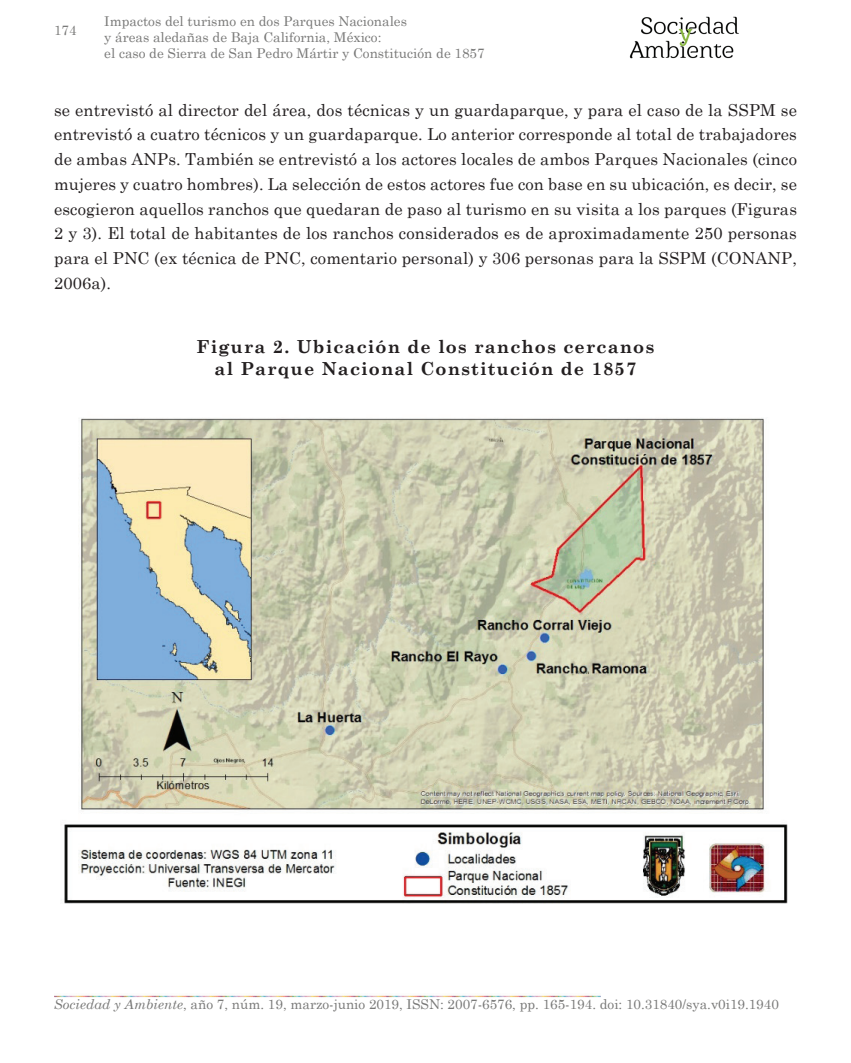
<style>
.page{position:relative;width:851px;height:1063px;background:#fff}
.page>*{position:absolute;margin:0;border:0;box-sizing:border-box;transform-origin:0 0}
.t1{font:700 18px/21.6px "Century Schoolbook";letter-spacing:.06em;color:#231f20;text-align:center}
.t2{font:16.5px/24.8px "Century Schoolbook";letter-spacing:.01em;color:#231f20;text-align:justify}
.t3{font:13.5px/16.2px "Century Schoolbook";color:#797978}
.s1{font-style:italic}
</style>
<div class="page">
<img style="left:629px;top:16px;width:110px;height:42px">
<img style="left:54px;top:995px;width:67px;height:3px">
<img style="left:121px;top:995px;width:66px;height:3px">
<img style="left:187px;top:995px;width:67px;height:3px">
<img style="left:254px;top:995px;width:66px;height:3px">
<img style="left:320px;top:995px;width:66px;height:3px">
<img style="left:386px;top:995px;width:67px;height:3px">
<img style="left:453px;top:995px;width:66px;height:3px">
<img style="left:519px;top:995px;width:81px;height:3px">
<img style="left:64px;top:418px;width:724px;height:486px">
<p class="t3" style="left:54px;top:21px;width:24px">174</p>
<p class="t3" style="left:104px;top:12px;width:382px">Impactos del turismo en dos Parques Nacionales<br>y áreas aledañas de Baja California, México:<br>el caso de Sierra de San Pedro Mártir y Constitución de 1857</p>
<p class="t2" style="left:54px;top:97px;width:744px">se entrevistó al director del área, dos técnicas y un guardaparque, y para el caso de la SSPM se entrevistó a cuatro técnicos y un guardaparque. Lo anterior corresponde al total de trabajadores de ambas ANPs. También se entrevistó a los actores locales de ambos Parques Nacionales (cinco mujeres y cuatro hombres). La selección de estos actores fue con base en su ubicación, es decir, se escogieron aquellos ranchos que quedaran de paso al turismo en su visita a los parques (Figuras 2 y 3). El total de habitantes de los ranchos considerados es de aproximadamente 250 personas para el PNC (ex técnica de PNC, comentario personal) y 306 personas para la SSPM (CONANP, 2006a).</p>
<p class="t1" style="left:196px;top:336px;width:459px">Figura 2. Ubicación de los ranchos cercanos al Parque Nacional Constitución de 1857</p>
<p class="t3" style="left:54px;top:996px;width:726px"><span class="s1">Sociedad y Ambiente</span>, año 7, núm. 19, marzo-junio 2019, ISSN: 2007-6576, pp. 165-194. doi: 10.31840/sya.v0i19.1940</p>
</div>
